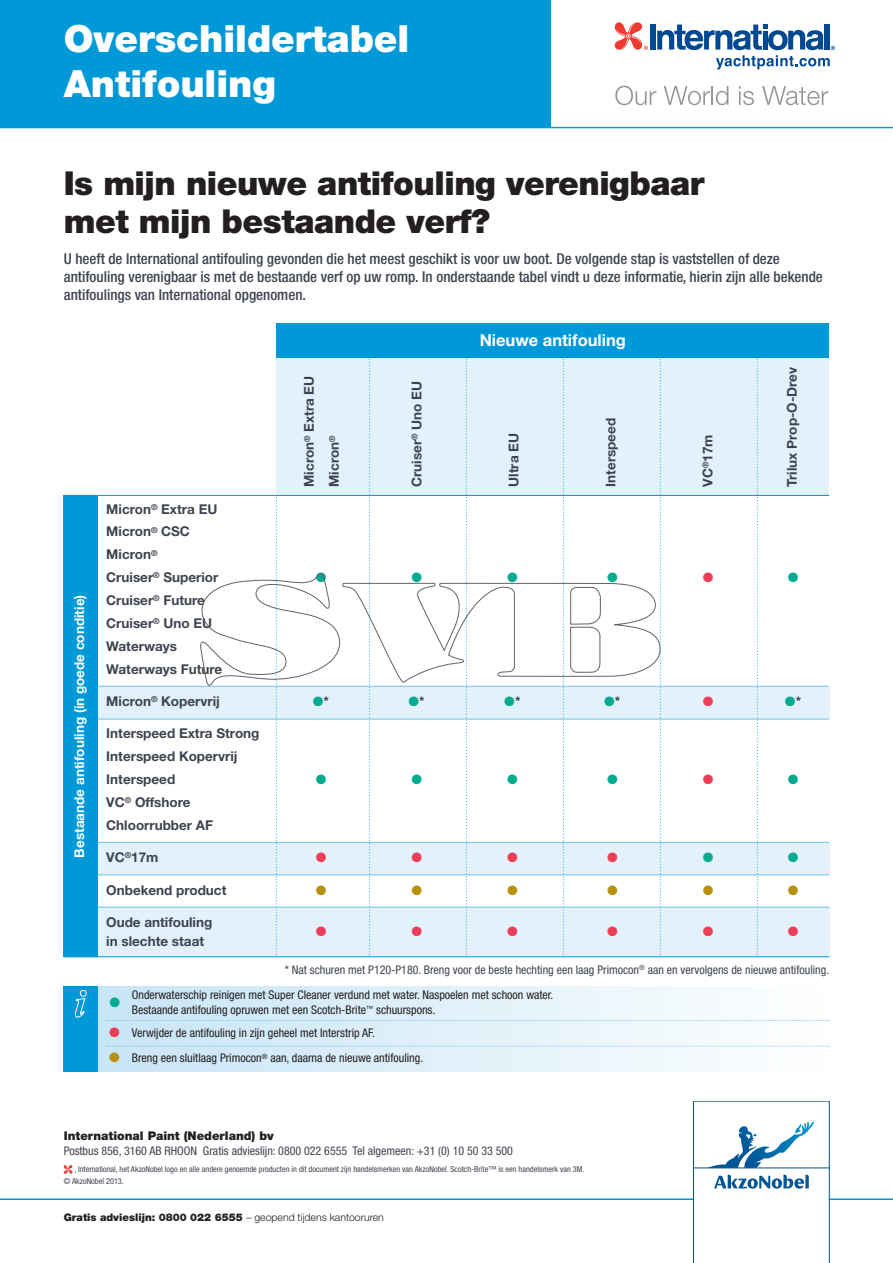
<style>
.page{position:relative;width:893px;height:1263px;background:#fff}
.page>*{position:absolute;margin:0;border:0;box-sizing:border-box;transform-origin:0 0}
.t1{font:900 37.5px/45px "Helvetica Neue";color:#fff}
.t2{font:900 33px/38.1px "Helvetica Neue";letter-spacing:-.015em;color:#231f20}
.t3{font:700 16.5px "Helvetica Neue";color:#fff}
.t4{font:500 condensed 15px/18px "Helvetica Neue";color:#3e444f}
.t5{font:700 13.5px/23px "Helvetica Neue";color:#3e444f}
.t6{font:700 13.5px "Helvetica Neue";color:#fff}
.t7{font:13.5px "Zapf Dingbats ITC";color:#00ab91}
.t8{font:13.5px "Zapf Dingbats ITC";color:#ee3d56}
.t9{font:13.5px "Zapf Dingbats ITC";color:#b8910f}
.t10{font:condensed 12px/15px "Helvetica Neue";color:#231f20}
.t11{font:condensed 12px "Helvetica Neue";color:#3e444f}
.t12{font:900 12px "Helvetica Neue";color:#231f20}
.t13{font:900 10.5px "Helvetica Neue";color:#231f20}
.t14{font:condensed 8.25px/12px "Helvetica Neue";color:#3e444f}
.s1{color:#00ab91}
.s2{color:#ee3d56}
.s3{font-weight:300}
</style>
<div class="page">
<div style="left:64px;top:986px;width:765px;height:85px;background:linear-gradient(to right,#c5e3f6,#fefefe)"></div>
<div style="left:64px;top:986px;width:34px;height:85px;background:#0099d8"></div>
<svg style="left:75px;top:997px;width:11px;height:21px"></svg>
<div style="left:80px;top:990px;width:7px;height:7px;border:1px solid #fff;border-radius:50%"></div>
<svg style="left:106px;top:1020px;width:724px;height:1px"></svg>
<svg style="left:106px;top:1046px;width:724px;height:1px"></svg>
<hr style="left:0;top:1198px;width:893px;height:2px;background:#0099d8">
<svg style="left:693px;top:1101px;width:136px;height:162px"></svg>
<hr style="left:0;top:127px;width:893px;height:1px;background:#0099d8">
<svg style="left:615px;top:86px;width:41px;height:19px"></svg>
<svg style="left:664px;top:86px;width:64px;height:19px"></svg>
<svg style="left:739px;top:86px;width:15px;height:19px"></svg>
<svg style="left:762px;top:86px;width:66px;height:19px"></svg>
<div style="left:650px;top:24px;width:6px;height:26px;background:#014890"></div>
<svg style="left:615px;top:22px;width:33px;height:28px"></svg>
<svg style="left:657px;top:24px;width:178px;height:45px"></svg>
<svg style="left:64px;top:1165px;width:8px;height:9px"></svg>
<div style="left:0;top:0;width:551px;height:128px;background:#0099d8"></div>
<div style="left:276px;top:357px;width:553px;height:138px;background:#e2f1fa"></div>
<div style="left:98px;top:687px;width:731px;height:32px;background:#e2f1fa"></div>
<div style="left:98px;top:843px;width:731px;height:31px;background:#e2f1fa"></div>
<div style="left:98px;top:907px;width:731px;height:50px;background:#e2f1fa"></div>
<svg style="left:276px;top:497px;width:1px;height:458px"></svg>
<svg style="left:757px;top:359px;width:1px;height:596px"></svg>
<svg style="left:660px;top:359px;width:1px;height:596px"></svg>
<svg style="left:563px;top:359px;width:1px;height:596px"></svg>
<svg style="left:466px;top:359px;width:1px;height:596px"></svg>
<svg style="left:369px;top:359px;width:1px;height:596px"></svg>
<div style="left:64px;top:495px;width:34px;height:462px;background:#0099d8"></div>
<hr style="left:64px;top:495px;width:765px;height:1px;background:#0099d8">
<div style="left:276px;top:323px;width:553px;height:34px;background:#0099d8"></div>
<hr style="left:98px;top:686px;width:731px;height:1px;background:#6fc1ea">
<hr style="left:98px;top:719px;width:731px;height:1px;background:#6fc1ea">
<hr style="left:98px;top:842px;width:731px;height:1px;background:#6fc1ea">
<hr style="left:98px;top:874px;width:731px;height:1px;background:#6fc1ea">
<hr style="left:98px;top:907px;width:731px;height:1px;background:#6fc1ea">
<hr style="left:64px;top:956px;width:765px;height:1px;background:#0099d8">
<svg style="left:189px;top:573px;width:472px;height:115px"></svg>
<h1 class="t1" style="left:64px;top:19px;width:347px">Overschildertabel<br>Antifouling</h1>
<h2 class="t2" style="left:64px;top:167px;width:642px">Is mijn nieuwe antifouling verenigbaar met mijn bestaande verf?</h2>
<p class="t4" style="left:64px;top:251px;width:760px">U heeft de International antifouling gevonden die het meest geschikt is voor uw boot. De volgende stap is vaststellen of deze antifouling verenigbaar is met de bestaande verf op uw romp. In onderstaande tabel vindt u deze informatie, hierin zijn alle bekende antifoulings van International opgenomen.</p>
<p class="t6" style="left:74px;top:857px;width:264px;rotate:-90deg">Bestaande antifouling (in goede conditie)</p>
<p class="t5" style="left:106px;top:498px;width:114px">Micron<sup>®</sup> Extra EU<br>Micron<sup>®</sup> CSC<br>Micron<sup>®<br></sup>Cruiser<sup>®</sup> Superior</p>
<p class="t5" style="left:298px;top:487px;width:113px;line-height:25px;rotate:-90deg">Micron<sup>®</sup> Extra EU<br>Micron<sup>®</sup></p>
<p class="t5" style="left:406px;top:487px;width:107px;rotate:-90deg">Cruiser<sup>®</sup> Uno EU</p>
<p class="t3" style="left:480px;top:334px;width:148px">Nieuwe antifouling</p>
<p class="t5" style="left:503px;top:487px;width:55px;rotate:-90deg">Ultra EU</p>
<p class="t5" style="left:600px;top:487px;width:70px;rotate:-90deg">Interspeed</p>
<p class="t5" style="left:697px;top:487px;width:54px;rotate:-90deg">VC<sup>®</sup>17m</p>
<p class="t5" style="left:782px;top:487px;width:121px;rotate:-90deg">Trilux Prop-O-Drev</p>
<p class="t7" style="left:316px;top:570px;width:12px">●</p>
<p class="t7" style="left:411px;top:570px;width:12px">●</p>
<p class="t7" style="left:507px;top:570px;width:12px">●</p>
<p class="t7" style="left:607px;top:570px;width:12px">●</p>
<p class="t8" style="left:703px;top:570px;width:12px">●</p>
<p class="t7" style="left:788px;top:570px;width:12px">●</p>
<p class="t5" style="left:106px;top:590px;width:117px">Cruiser<sup>®</sup> Future<br>Cruiser<sup>®</sup> Uno EU<br>Waterways<br>Waterways Future</p>
<p class="t5" style="left:106px;top:691px;width:115px">Micron<sup>®</sup> Kopervrij</p>
<p class="t5" style="left:313px;top:691px;width:18px"><span class="s1">●</span>*</p>
<p class="t5" style="left:409px;top:691px;width:18px"><span class="s1">●</span>*</p>
<p class="t5" style="left:504px;top:691px;width:18px"><span class="s1">●</span>*</p>
<p class="t5" style="left:604px;top:691px;width:18px"><span class="s1">●</span>*</p>
<p class="t8" style="left:703px;top:694px;width:12px">●</p>
<p class="t5" style="left:785px;top:691px;width:18px"><span class="s1">●</span>*</p>
<p class="t5" style="left:106px;top:723px;width:155px">Interspeed Extra Strong<br>Interspeed Kopervrij<br>Interspeed</p>
<p class="t7" style="left:316px;top:772px;width:12px">●</p>
<p class="t7" style="left:411px;top:772px;width:12px">●</p>
<p class="t7" style="left:507px;top:772px;width:12px">●</p>
<p class="t7" style="left:607px;top:772px;width:12px">●</p>
<p class="t8" style="left:703px;top:772px;width:12px">●</p>
<p class="t7" style="left:788px;top:772px;width:12px">●</p>
<p class="t5" style="left:106px;top:792px;width:108px">VC<sup>®</sup> Offshore<br>Chloorrubber AF</p>
<p class="t5" style="left:106px;top:847px;width:54px">VC<sup>®</sup>17m</p>
<p class="t8" style="left:316px;top:850px;width:12px">●</p>
<p class="t8" style="left:411px;top:850px;width:12px">●</p>
<p class="t8" style="left:507px;top:850px;width:12px">●</p>
<p class="t8" style="left:607px;top:850px;width:12px">●</p>
<p class="t7" style="left:703px;top:850px;width:12px">●</p>
<p class="t7" style="left:788px;top:850px;width:12px">●</p>
<p class="t5" style="left:106px;top:879px;width:122px">Onbekend product</p>
<p class="t9" style="left:316px;top:882px;width:12px">●</p>
<p class="t9" style="left:411px;top:882px;width:12px">●</p>
<p class="t9" style="left:507px;top:882px;width:12px">●</p>
<p class="t9" style="left:607px;top:882px;width:12px">●</p>
<p class="t9" style="left:703px;top:882px;width:12px">●</p>
<p class="t9" style="left:788px;top:882px;width:12px">●</p>
<p class="t5" style="left:106px;top:912px;width:108px">Oude antifouling</p>
<p class="t8" style="left:316px;top:924px;width:12px">●</p>
<p class="t8" style="left:411px;top:924px;width:12px">●</p>
<p class="t8" style="left:507px;top:924px;width:12px">●</p>
<p class="t8" style="left:607px;top:924px;width:12px">●</p>
<p class="t8" style="left:703px;top:924px;width:12px">●</p>
<p class="t8" style="left:788px;top:924px;width:12px">●</p>
<p class="t5" style="left:106px;top:931px;width:99px">in slechte staat</p>
<p class="t11" style="left:285px;top:965px;width:546px">* Nat schuren met P120-P180. Breng voor de beste hechting een laag Primocon<sup>®</sup> aan en vervolgens de nieuwe antifouling.</p>
<p class="t10" style="left:132px;top:988px;width:423px">Onderwaterschip reinigen met Super Cleaner verdund met water. Naspoelen met schoon water.<br>Bestaande antifouling opruwen met een Scotch-Brite<sup>™</sup> schuurspons.</p>
<p class="t7" style="left:109px;top:994px;width:12px">●</p>
<p class="t10" style="left:132px;top:1020px;width:293px;line-height:25.5px;text-indent:-23px"><span class="s2">●</span> Verwijder de antifouling in zijn geheel met Interstrip AF.<br>Breng een sluitlaag Primocon<sup>®</sup> aan, daarna de nieuwe antifouling.</p>
<p class="t9" style="left:109px;top:1050px;width:12px">●</p>
<p class="t12" style="left:64px;top:1131px;width:211px">International Paint (Nederland) bv</p>
<p class="t11" style="left:64px;top:1147px;width:451px">Postbus 856, 3160 AB RHOON Gratis advieslijn: 0800 022 6555 Tel algemeen: +31 (0) 10 50 33 500</p>
<p class="t14" style="left:64px;top:1164px;width:522px;text-indent:11px">, International, het AkzoNobel logo en alle andere genoemde producten in dit document zijn handelsmerken van AkzoNobel. Scotch-Brite™ is een handelsmerk van 3M. © AkzoNobel 2013.</p>
<p class="t13" style="left:64px;top:1213px;width:322px">Gratis advieslijn: 0800 022 6555 <span class="s3">– geopend tijdens kantooruren</span></p>
</div>
